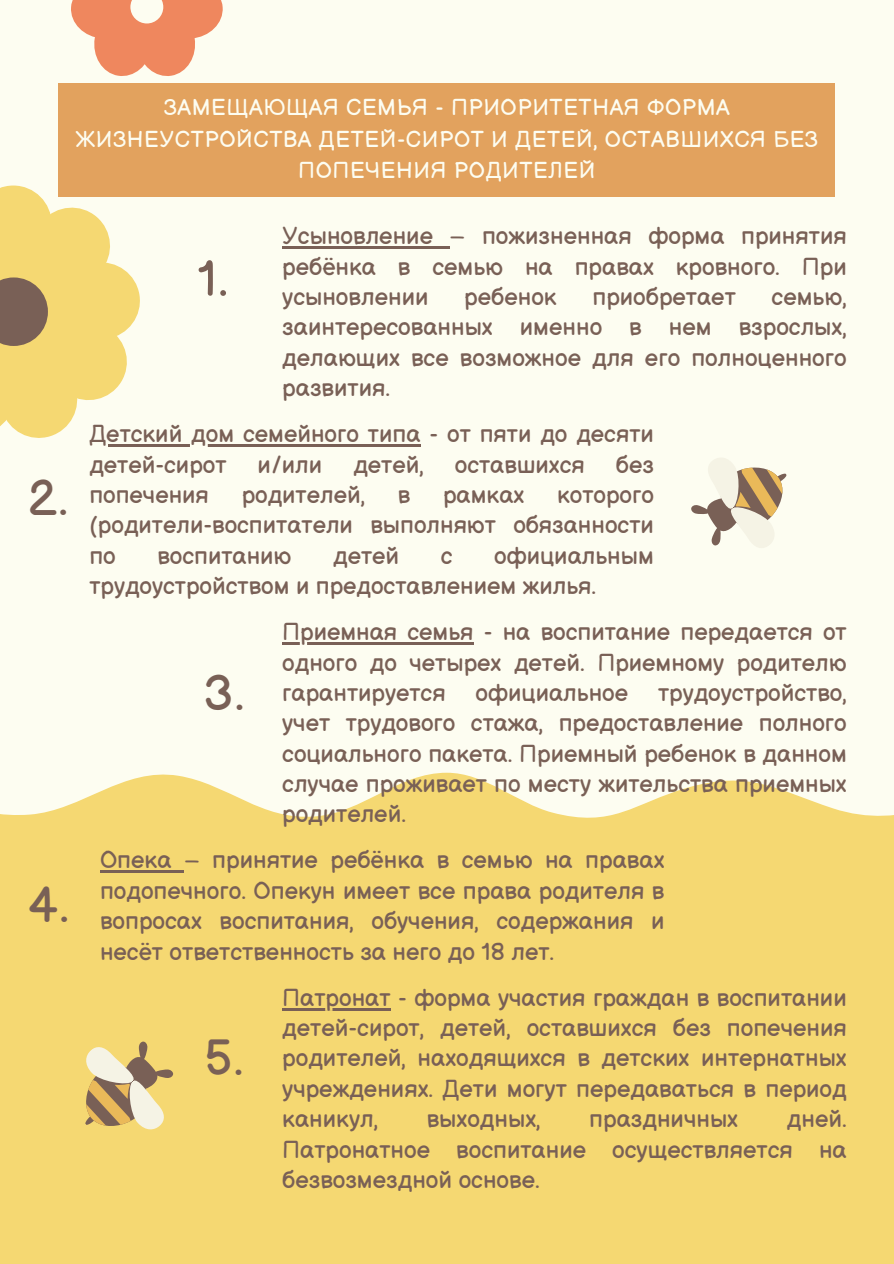
<style>
.page{position:relative;width:894px;height:1264px;background:#fff}
.page>*{position:absolute;margin:0;border:0;box-sizing:border-box;transform-origin:0 0}
.t1{font:49.95px "Balsamiq Sans";color:#796056}
.t2{font:49.5px "Balsamiq Sans";color:#796056}
.t3{font:24px/30.3px "Balsamiq Sans";color:#796056;text-align:justify}
.t4{font:22.5px/31.5px "Balsamiq Sans";letter-spacing:.03em;color:#fdfdf1;text-align:center}
</style>
<div class="page">
<div style="left:0;top:0;width:893px;height:1263px;background:#fdfdf1"></div>
<div style="left:0;top:772px;width:893px;height:491px;background:#f5d872"></div>
<svg style="left:0;top:185px;width:140px;height:253px"></svg>
<div style="left:58px;top:84px;width:776px;height:113px;background:#e2a25e"></div>
<svg style="left:691px;top:458px;width:96px;height:90px"></svg>
<svg style="left:66px;top:1035px;width:113px;height:110px"></svg>
<hr style="left:282px;top:246px;width:167px;height:3px;background:#796056">
<hr style="left:89px;top:444px;width:331px;height:2px;background:#796056">
<hr style="left:282px;top:642px;width:191px;height:2px;background:#796056">
<hr style="left:100px;top:870px;width:84px;height:3px;background:#796056">
<hr style="left:282px;top:1007px;width:108px;height:3px;background:#796056">
<svg style="left:71px;top:0;width:152px;height:76px"></svg>
<p class="t4" style="left:75px;top:93px;width:744px">ЗАМЕЩАЮЩАЯ СЕМЬЯ - ПРИОРИТЕТНАЯ ФОРМА<br>ЖИЗНЕУСТРОЙСТВА ДЕТЕЙ-СИРОТ И ДЕТЕЙ, ОСТАВШИХСЯ БЕЗ<br>ПОПЕЧЕНИЯ РОДИТЕЛЕЙ</p>
<h1 class="t2" style="left:28px;top:470px;width:42px">2.</h1>
<h1 class="t2" style="left:28px;top:877px;width:43px">4.</h1>
<h2 class="t3" style="left:282px;top:222px;width:566px">Усыновление – пожизненная форма принятия ребёнка в семью на правах кровного. При усыновлении</h2>
<p class="t1" style="left:197px;top:251px;width:32px">1.</p>
<h2 class="t3" style="left:464px;top:283px;width:94px">ребенок</h2>
<h2 class="t3" style="left:592px;top:283px;width:145px">приобретает</h2>
<h2 class="t3" style="left:282px;top:283px;width:566px;text-indent:489px">семью, заинтересованных именно в нем взрослых, делающих все возможное для его полноценного развития.</h2>
<p class="t3" style="left:89px;top:420px;width:566px">Детский дом семейного типа - от пяти до десяти детей-сирот</p>
<p class="t3" style="left:257px;top:450px;width:66px">и/или</p>
<p class="t3" style="left:353px;top:450px;width:72px">детей,</p>
<p class="t3" style="left:455px;top:450px;width:131px">оставшихся</p>
<p class="t3" style="left:615px;top:450px;width:39px">без</p>
<p class="t3" style="left:89px;top:480px;width:121px">попечения</p>
<p class="t3" style="left:241px;top:480px;width:125px">родителей,</p>
<p class="t3" style="left:398px;top:480px;width:14px">в</p>
<p class="t3" style="left:443px;top:480px;width:83px">рамках</p>
<p class="t3" style="left:89px;top:480px;width:566px;text-indent:467px">которого (родители-воспитатели выполняют обязанности по</p>
<p class="t3" style="left:157px;top:541px;width:136px">воспитанию</p>
<p class="t3" style="left:333px;top:541px;width:68px">детей</p>
<p class="t3" style="left:441px;top:541px;width:13px">с</p>
<p class="t3" style="left:89px;top:541px;width:566px;text-indent:405px">официальным трудоустройством и предоставлением жилья.</p>
<p class="t3" style="left:282px;top:617px;width:566px">Приемная семья - на воспитание передается от одного до четырех детей. Приемному родителю гарантируется официальное трудоустройство, учет трудового стажа, предоставление полного социального пакета. Приемный ребенок в данном случае проживает по месту жительства приемных родителей.</p>
<h1 class="t3" style="left:100px;top:846px;width:566px">Опека – принятие ребёнка в семью на правах подопечного. Опекун имеет все права родителя в вопросах воспитания, обучения, содержания и несёт ответственность за него до 18 лет.</h1>
<p class="t3" style="left:282px;top:983px;width:566px">Патронат - форма участия граждан в воспитании детей-сирот, детей, оставшихся без попечения родителей, находящихся в детских интернатных учреждениях. Дети могут передаваться в период каникул,</p>
<p class="t2" style="left:203px;top:665px;width:43px">3.</p>
<p class="t2" style="left:204px;top:1030px;width:41px">5.</p>
<p class="t3" style="left:282px;top:1104px;width:566px;text-indent:504px">дней.<br>Патронатное воспитание осуществляется на безвозмездной основе.</p>
<p class="t3" style="left:426px;top:1104px;width:115px">выходных,</p>
<p class="t3" style="left:589px;top:1104px;width:150px">праздничных</p>
</div>
